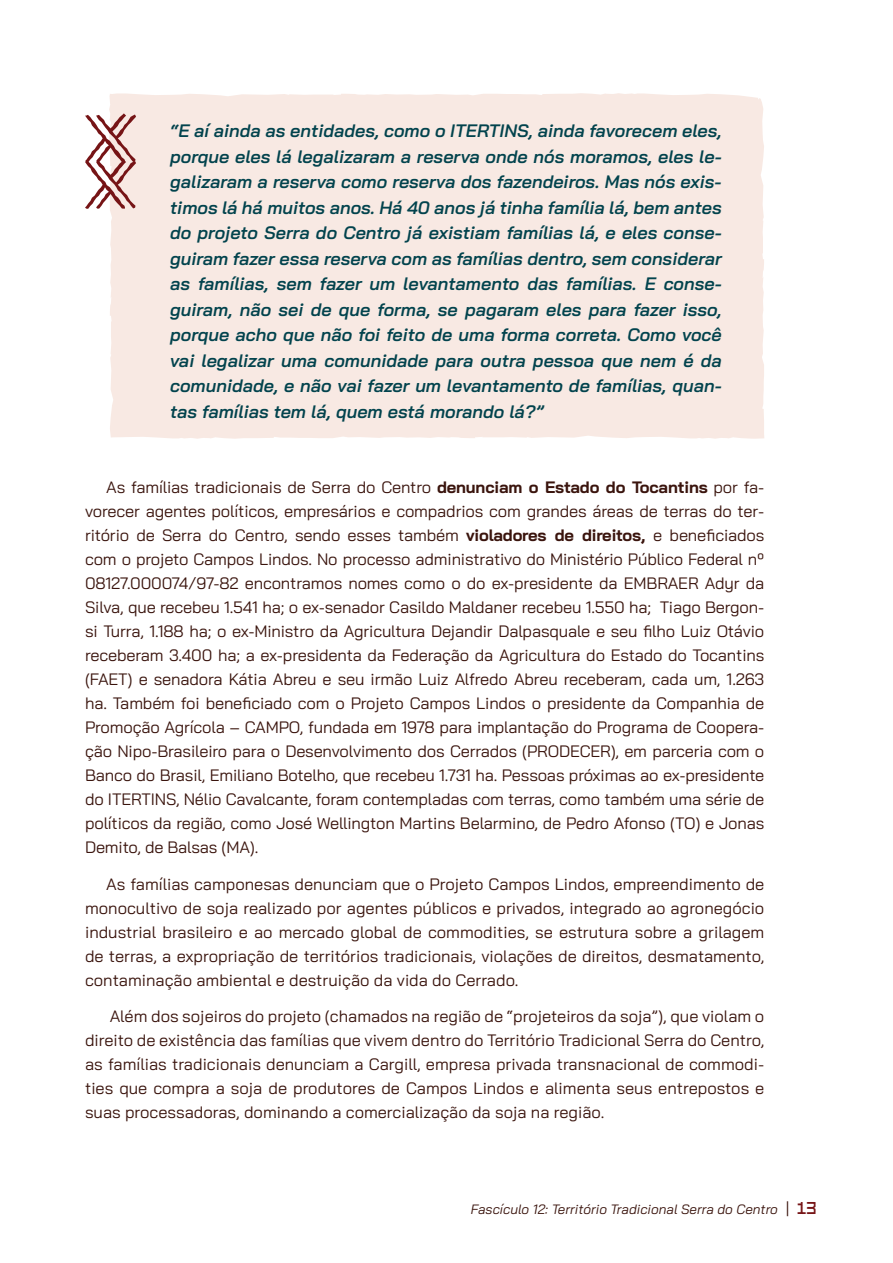
<style>
.page{position:relative;width:893px;height:1263px;background:#fff}
.page>*{position:absolute;margin:0;border:0;box-sizing:border-box;transform-origin:0 0}
.t1{font:italic 600 18px/25.5px "Bai Jamjuree";color:#02434d;text-align:justify}
.t2{font:16.5px/24px "Bai Jamjuree";color:#3a140d;text-align:justify}
.t3{font:italic 13.5px "Bai Jamjuree";color:#3a140d}
.s1{font-weight:700}
.s2{font-style:normal;font-size:15px}
.s3{font-family:"grafiapopular";font-style:normal;font-size:22.5px;color:#761416}
</style>
<div class="page">
<div style="left:109px;top:93px;width:655px;height:346px;background:#f8e9e3"></div>
<svg style="left:85px;top:113px;width:51px;height:96px"></svg>
<p class="t1" style="left:170px;top:118px;width:553px">“E aí ainda as entidades, como o ITERTINS, ainda favorecem eles, porque eles lá legalizaram a reserva onde nós moramos, eles le&shy;galizaram a reserva como reserva dos fazendeiros. Mas nós exis&shy;timos lá há muitos anos. Há 40 anos já tinha família lá, bem antes do projeto Serra do Centro já existiam famílias lá, e eles conse&shy;guiram fazer essa reserva com as famílias dentro, sem considerar as famílias, sem fazer um levantamento das famílias. E conse&shy;guiram, não sei de que forma, se pagaram eles para fazer isso, porque acho que não foi feito de uma forma correta. Como você vai legalizar uma comunidade para outra pessoa que nem é da comunidade, e não vai fazer um levantamento de famílias, quan&shy;tas famílias tem lá, quem está morando lá?”</p>
<p class="t2" style="left:85px;top:475px;width:681px;text-indent:21px">As famílias tradicionais de Serra do Centro <span class="s1">denunciam o Estado do Tocantins</span> por fa&shy;vorecer agentes políticos, empresários e compadrios com grandes áreas de terras do ter&shy;ritório de Serra do Centro, sendo esses também <span class="s1">violadores de direitos,</span> e beneficiados com o projeto Campos Lindos. No processo administrativo do Ministério Público Federal nº 08127.000074/97-82 encontramos nomes como o do ex-presidente da EMBRAER Adyr da Silva, que recebeu 1.541 ha; o ex-senador Casildo Maldaner recebeu 1.550 ha; Tiago Bergon&shy;si Turra, 1.188 ha; o ex-Ministro da Agricultura Dejandir Dalpasquale e seu filho Luiz Otávio receberam 3.400 ha; a ex-presidenta da Federação da Agricultura do Estado do Tocantins (FAET) e senadora Kátia Abreu e seu irmão Luiz Alfredo Abreu receberam, cada um, 1.263 ha. Também foi beneficiado com o Projeto Campos Lindos o presidente da Companhia de Promoção Agrícola – CAMPO, fundada em 1978 para implantação do Programa de Coopera&shy;ção Nipo-Brasileiro para o Desenvolvimento dos Cerrados (PRODECER), em parceria com o Banco do Brasil, Emiliano Botelho, que recebeu 1.731 ha. Pessoas próximas ao ex-presidente do ITERTINS, Nélio Cavalcante, foram contempladas com terras, como também uma série de políticos da região, como José Wellington Martins Belarmino, de Pedro Afonso (TO) e Jonas Demito, de Balsas (MA).</p>
<p class="t2" style="left:85px;top:872px;width:681px;text-indent:21px">As famílias camponesas denunciam que o Projeto Campos Lindos, empreendimento de monocultivo de soja realizado por agentes públicos e privados, integrado ao agronegócio industrial brasileiro e ao mercado global de commodities, se estrutura sobre a grilagem de terras, a expropriação de territórios tradicionais, violações de direitos, desmatamento, contaminação ambiental e destruição da vida do Cerrado.</p>
<p class="t2" style="left:85px;top:1004px;width:681px;text-indent:25px">Além dos sojeiros do projeto (chamados na região de “projeteiros da soja”), que violam o direito de existência das famílias que vivem dentro do Território Tradicional Serra do Centro, as famílias tradicionais denunciam a Cargill, empresa privada transnacional de commodi&shy;ties que compra a soja de produtores de Campos Lindos e alimenta seus entrepostos e suas processadoras, dominando a comercialização da soja na região.</p>
<p class="t3" style="left:471px;top:1198px;width:347px">Fascículo 12: Território Tradicional Serra do Centro <span class="s2">|</span> <span class="s3">13</span></p>
</div>
